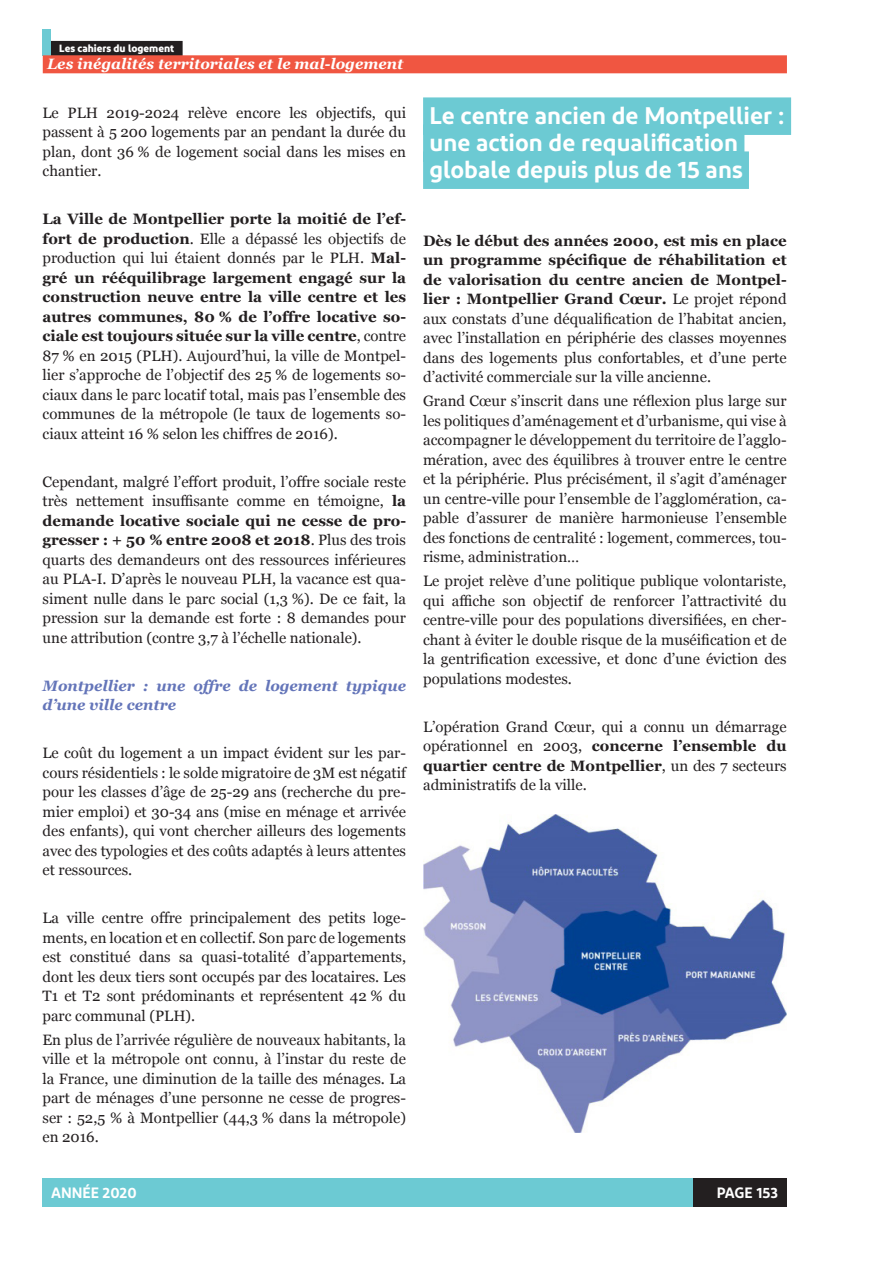
<style>
.page{position:relative;width:893px;height:1263px;background:#fff}
.page>*{position:absolute;margin:0;border:0;box-sizing:border-box;transform-origin:0 0}
.t1{font:600 24px "Diodrum";color:#fff}
.t2{font:15px/19.5px "Georgia";color:#231f20;text-align:justify}
.t3{font:italic 700 15px/19.5px "Georgia";color:#6475b9}
.t4{font:italic 700 15px "Georgia";color:#fff}
.t5{font:600 15px "Diodrum";color:#fff}
.t6{font:700 10.5px "Diodrum";color:#fff}
.s1{font-weight:700}
</style>
<div class="page">
<div style="left:43px;top:1178px;width:744px;height:29px;background:#6ccad3"></div>
<div style="left:693px;top:1178px;width:94px;height:29px;background:#231f20"></div>
<div style="left:51px;top:41px;width:132px;height:15px;background:#231f20"></div>
<div style="left:43px;top:29px;width:8px;height:27px;background:#6ccad3"></div>
<div style="left:43px;top:55px;width:744px;height:18px;background:#f05641"></div>
<div style="left:423px;top:97px;width:368px;height:38px;background:#6ccad3"></div>
<div style="left:423px;top:124px;width:321px;height:38px;background:#6ccad3"></div>
<div style="left:423px;top:151px;width:326px;height:38px;background:#6ccad3"></div>
<img style="left:423px;top:815px;width:364px;height:318px">
<p class="t6" style="left:59px;top:41px;width:116px">Les cahiers du logement</p>
<p class="t4" style="left:47px;top:53px;width:358px">Les inégalités territoriales et le mal-logement</p>
<p class="t2" style="left:43px;top:102px;width:365px">Le PLH 2019-2024 relève encore les objectifs, qui passent à 5 200 logements par an pendant la durée du plan, dont 36 % de logement social dans les mises en chantier.</p>
<p class="t2" style="left:43px;top:209px;width:365px"><span class="s1">La Ville de Montpellier porte la moitié de l’ef&shy;fort de production</span>. Elle a dépassé les objectifs de production qui lui étaient donnés par le PLH. <span class="s1">Mal&shy;gré un rééquilibrage largement engagé sur la construction neuve entre la ville centre et les autres communes, 80 % de l’offre locative so&shy;ciale est toujours située sur la ville centre</span>, contre 87 % en 2015 (PLH). Aujourd’hui, la ville de Montpel&shy;lier s’approche de l’objectif des 25 % de logements so&shy;ciaux dans le parc locatif total, mais pas l’ensemble des communes de la métropole (le taux de logements so&shy;ciaux atteint 16 % selon les chiffres de 2016).</p>
<p class="t2" style="left:43px;top:471px;width:365px">Cependant, malgré l’effort produit, l’offre sociale reste très nettement insuffisante comme en témoigne, <span class="s1">la demande locative sociale qui ne cesse de pro&shy;gresser : + 50 % entre 2008 et 2018</span>. Plus des trois quarts des demandeurs ont des ressources inférieures au PLA-I. D’après le nouveau PLH, la vacance est qua&shy;siment nulle dans le parc social (1,3 %). De ce fait, la pression sur la demande est forte : 8 demandes pour une attribution (contre 3,7 à l’échelle nationale).</p>
<h4 class="t3" style="left:43px;top:675px;width:365px">Montpellier : une offre de logement typique d’une ville centre</h4>
<p class="t2" style="left:43px;top:743px;width:365px">Le coût du logement a un impact évident sur les par&shy;cours résidentiels : le solde migratoire de 3M est négatif pour les classes d’âge de 25-29 ans (recherche du pre&shy;mier emploi) et 30-34 ans (mise en ménage et arrivée des enfants), qui vont chercher ailleurs des logements avec des typologies et des coûts adaptés à leurs attentes et ressources.</p>
<p class="t2" style="left:43px;top:908px;width:365px">La ville centre offre principalement des petits loge&shy;ments, en location et en collectif. Son parc de logements est constitué dans sa quasi-totalité d’appartements, dont les deux tiers sont occupés par des locataires. Les T1 et T2 sont prédominants et représentent 42 % du parc communal (PLH).</p>
<p class="t2" style="left:43px;top:1029px;width:365px">En plus de l’arrivée régulière de nouveaux habitants, la ville et la métropole ont connu, à l’instar du reste de la France, une diminution de la taille des ménages. La part de ménages d’une personne ne cesse de progres&shy;ser : 52,5 % à Montpellier (44,3 % dans la métropole) en 2016.</p>
<h2 class="t1" style="left:429px;top:100px;width:357px">Le centre ancien de Montpellier :</h2>
<h2 class="t1" style="left:429px;top:127px;width:310px">une action de requalification</h2>
<h2 class="t1" style="left:429px;top:154px;width:315px">globale depuis plus de 15 ans</h2>
<p class="t2" style="left:423px;top:230px;width:365px"><span class="s1">Dès le début des années 2000, est mis en place un programme spécifique de réhabilitation et de valorisation du centre ancien de Montpel&shy;lier : Montpellier Grand Cœur.</span> Le projet répond aux constats d’une déqualification de l’habitat ancien, avec l’installation en périphérie des classes moyennes dans des logements plus confortables, et d’une perte d’activité commerciale sur la ville ancienne.</p>
<p class="t2" style="left:423px;top:391px;width:365px">Grand Cœur s’inscrit dans une réflexion plus large sur les politiques d’aménagement et d’urbanisme, qui vise à accompagner le développement du territoire de l’agglo&shy;mération, avec des équilibres à trouver entre le centre et la périphérie. Plus précisément, il s’agit d’aménager un centre-ville pour l’ensemble de l’agglomération, ca&shy;pable d’assurer de manière harmonieuse l’ensemble des fonctions de centralité : logement, commerces, tou&shy;risme, administration…</p>
<p class="t2" style="left:423px;top:571px;width:365px">Le projet relève d’une politique publique volontariste, qui affiche son objectif de renforcer l’attractivité du centre-ville pour des populations diversifiées, en cher&shy;chant à éviter le double risque de la muséification et de la gentrification excessive, et donc d’une éviction des populations modestes.</p>
<p class="t2" style="left:423px;top:716px;width:365px">L’opération Grand Cœur, qui a connu un démarrage opérationnel en 2003, <span class="s1">concerne l’ensemble du quartier centre de Montpellier</span>, un des 7 secteurs administratifs de la ville.</p>
<p class="t5" style="left:51px;top:1183px;width:87px">ANNÉE 2020</p>
<p class="t5" style="left:717px;top:1183px;width:63px">PAGE 153</p>
</div>
